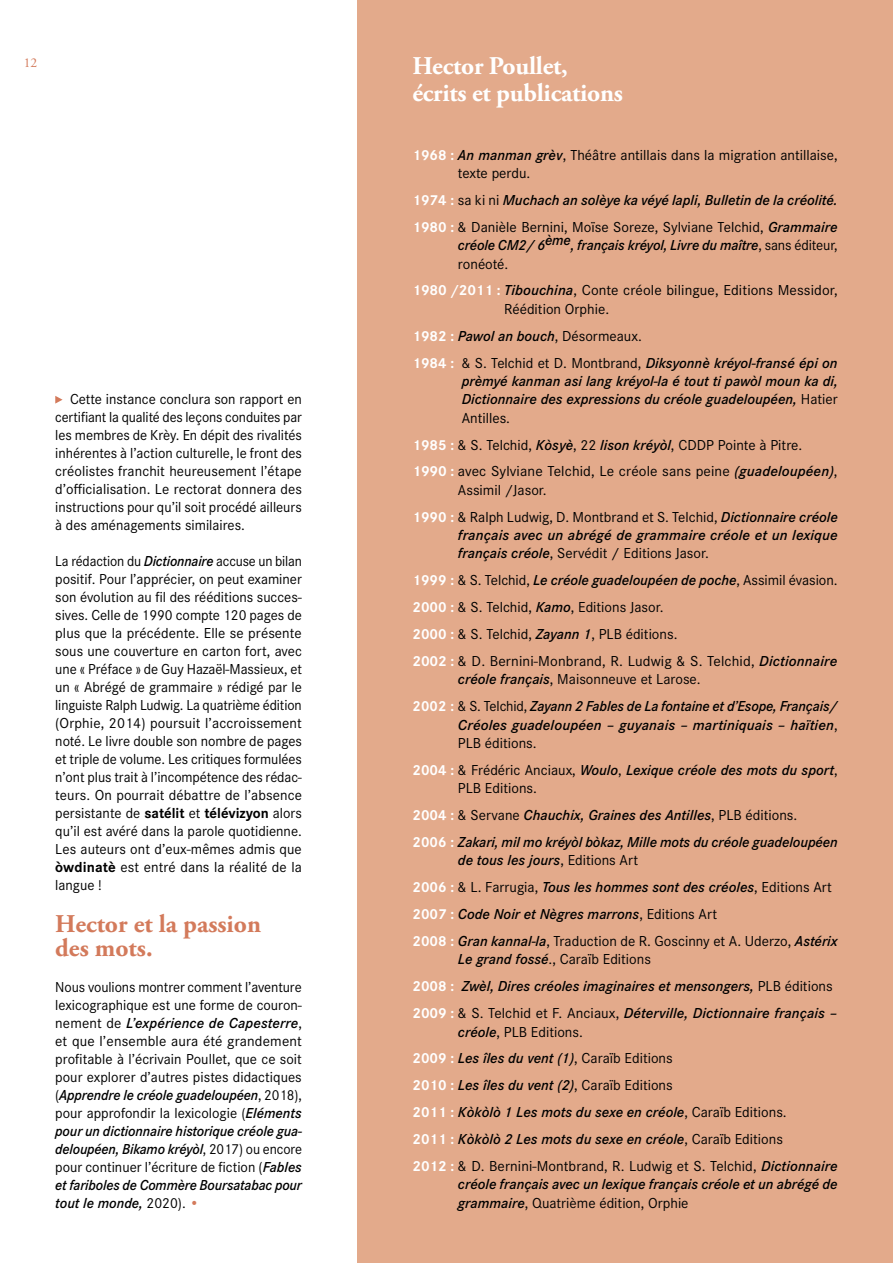
<style>
.page{position:relative;width:893px;height:1263px;background:#fff}
.page>*{position:absolute;margin:0;border:0;box-sizing:border-box;transform-origin:0 0}
.t1{font:700 25.5px/27px "Adobe Garamond Pro";letter-spacing:-.01em;color:#fff}
.t2{font:700 25.5px/24px "Adobe Garamond Pro";color:#d37a5b}
.t3{font:15px/18px "Corporate S";color:#000}
.t4{font:italic 600 15px/26.8px "Corporate S";color:#000}
.t5{font:15px/18px "Corporate S";color:#000;text-align:justify;scale:.95 1}
.t6{font:13.5px "Adobe Garamond Pro";color:#d37a5b}
.s1{font-weight:600;font-style:italic}
.s2{font-weight:700}
.s3{color:#d37a5b}
.s4{font-weight:700;color:#fff}
.s5{font-weight:700;font-style:normal;color:#fff}
.s6{font-weight:400;font-style:normal}
</style>
<div class="page">
<div style="left:357px;top:0;width:536px;height:1263px;background:#e3aa8b"></div>
<svg style="left:55px;top:396px;width:8px;height:8px"></svg>
<p class="t6" style="left:24px;top:54px;width:15px">12</p>
<h1 class="t1" style="left:412px;top:53px;width:212px">Hector Poullet, écrits et publications</h1>
<p class="t3" style="left:55px;top:389px;width:248px;text-align:justify;text-indent:15px">Cette instance conclura son rapport en certifiant la qualité des leçons conduites par les membres de Krèy. En dépit des rivalités inhérentes à l’action culturelle, le front des créolistes franchit heureusement l’étape d’officialisation. Le rectorat donnera des instructions pour qu’il soit procédé ailleurs à des aménagements similaires.</p>
<p class="t5" style="left:55px;top:551px;width:261px">La rédaction du <span class="s1">Dictionnaire</span> accuse un bilan positif. Pour l’apprécier, on peut examiner son évolution au fil des rééditions succes&shy;sives. Celle de 1990 compte 120 pages de plus que la précédente. Elle se présente sous une couverture en carton fort, avec une « Préface » de Guy Hazaël-Massieux, et un « Abrégé de grammaire » rédigé par le linguiste Ralph Ludwig. La quatrième édition (Orphie, 2014) poursuit l’accroissement noté. Le livre double son nombre de pages et triple de volume. Les critiques formulées n’ont plus trait à l’incompétence des rédac&shy;teurs. On pourrait débattre de l’absence persistante de <span class="s2">satélit</span> et <span class="s2">télévizyon</span> alors qu’il est avéré dans la parole quotidienne.<br>Les auteurs ont d’eux-mêmes admis que <span class="s2">òwdinatè</span> est entré dans la réalité de la langue !</p>
<h1 class="t2" style="left:55px;top:912px;width:207px">Hector et la passion des mots.</h1>
<p class="t3" style="left:55px;top:977px;width:248px;text-align:justify">Nous voulions montrer comment l’aventure lexicographique est une forme de couron&shy;nement de <span class="s1">L’expérience de Capesterre</span>, et que l’ensemble aura été grandement profitable à l’écrivain Poullet, que ce soit pour explorer d’autres pistes didactiques (<span class="s1">Apprendre le créole guadeloupéen</span>, 2018), pour approfondir la lexicologie (<span class="s1">Eléments pour un dictionnaire historique créole gua&shy;deloupéen, Bikamo kréyòl</span>, 2017) ou encore pour continuer l’écriture de fiction (<span class="s1">Fables et fariboles de Commère Boursatabac pour tout le monde,</span> 2020). <span class="s3">•</span></p>
<p class="t3" style="left:458px;top:145px;width:381px;text-indent:-45px"><span class="s4">1968 :</span> <span class="s1">An manman grèv</span>, Théâtre antillais dans la migration antillaise, texte perdu.</p>
<p class="t4" style="left:412px;top:186px;width:427px"><span class="s5">1974 :</span> <span class="s6">sa ki ni</span> Muchach an solèye ka véyé lapli, Bulletin de la créolité.<br><span class="s5">1980 :</span> <span class="s6">&amp; Danièle Bernini, Moïse Soreze, Sylviane Telchid,</span> Grammaire</p>
<p class="t4" style="left:458px;top:236px;width:381px;line-height:18.5px">créole CM2/ 6ème, français kréyol, Livre du maître<span class="s6">, sans éditeur, ronéoté.</span></p>
<p class="t3" style="left:504px;top:281px;width:335px;text-indent:-92px"><span class="s4">1980 /2011 :</span> <span class="s1">Tibouchina</span>, Conte créole bilingue, Editions Messidor,<br>Réédition Orphie.</p>
<p class="t4" style="left:412px;top:322px;width:427px"><span class="s5">1982 :</span> Pawol an bouch<span class="s6">, Désormeaux.<br></span><span class="s5">1984 :</span> <span class="s6">&amp; S. Telchid et D. Montbrand,</span> Diksyonnè kréyol-fransé épi on</p>
<p class="t4" style="left:462px;top:371px;width:378px;line-height:18.3px;text-align:justify">prèmyé kanman asi lang kréyol-la é tout ti pawòl moun ka di, Dictionnaire des expressions du créole guadeloupéen, <span class="s6">Hatier Antilles.</span></p>
<p class="t3" style="left:412px;top:431px;width:427px;line-height:26.8px"><span class="s4">1985 :</span> &amp; S. Telchid, <span class="s1">Kòsyè</span>, 22 <span class="s1">lison kréyòl</span>, CDDP Pointe à Pitre.<br><span class="s4">1990 :</span> avec Sylviane Telchid, Le créole sans peine <span class="s1">(guadeloupéen)</span>,</p>
<p class="t3" style="left:412px;top:476px;width:427px;line-height:26.8px;text-indent:45px">Assimil /Jasor.<br><span class="s4">1990 :</span> &amp; Ralph Ludwig, D. Montbrand et S. Telchid, <span class="s1">Dictionnaire créole</span></p>
<p class="t4" style="left:458px;top:526px;width:381px;line-height:18.3px">français avec un abrégé de grammaire créole et un lexique français créole<span class="s6">, Servédit / Editions Jasor.</span></p>
<p class="t3" style="left:412px;top:566px;width:427px;line-height:26.8px"><span class="s4">1999 :</span> &amp; S. Telchid, <span class="s1">Le créole guadeloupéen de poche</span>, Assimil évasion.<br><span class="s4">2000 :</span> &amp; S. Telchid, <span class="s1">Kamo</span>, Editions Jasor.<br><span class="s4">2000 :</span> &amp; S. Telchid, <span class="s1">Zayann 1</span>, PLB éditions.<br><span class="s4">2002 :</span> &amp; D. Bernini-Monbrand, R. Ludwig &amp; S. Telchid, <span class="s1">Dictionnaire</span></p>
<p class="t4" style="left:412px;top:666px;width:427px;text-indent:45px">créole français<span class="s6">, Maisonneuve et Larose.<br></span><span class="s5">2002 :</span> <span class="s6">&amp; S. Telchid,</span> Zayann 2 Fables de La fontaine et d’Esope, Français/</p>
<p class="t4" style="left:458px;top:715px;width:381px;line-height:18.3px">Créoles guadeloupéen – guyanais – martiniquais – haïtien<span class="s6">,<br>PLB éditions.</span></p>
<p class="t4" style="left:458px;top:760px;width:381px;line-height:18.3px;text-indent:-45px"><span class="s5">2004 :</span> <span class="s6">&amp; Frédéric Anciaux,</span> Woulo<span class="s6">,</span> Lexique créole des mots du sport<span class="s6">,<br>PLB Editions.</span></p>
<p class="t4" style="left:412px;top:801px;width:427px"><span class="s5">2004 :</span> <span class="s6">&amp; Servane</span> Chauchix, Graines des Antilles<span class="s6">, PLB éditions.<br></span><span class="s5">2006 :</span> Zakari, mil mo kréyòl bòkaz, Mille mots du créole guadeloupéen</p>
<p class="t4" style="left:412px;top:847px;width:427px;text-indent:45px">de tous les jours<span class="s6">, Editions Art<br></span><span class="s5">2006 :</span> <span class="s6">&amp; L. Farrugia,</span> Tous les hommes sont des créoles<span class="s6">, Editions Art </span><span class="s5">2007 :</span> Code Noir et Nègres marrons<span class="s6">, Editions Art<br></span><span class="s5">2008 :</span> Gran kannal-la<span class="s6">, Traduction de R. Goscinny et A. Uderzo,</span> Astérix</p>
<p class="t4" style="left:412px;top:946px;width:427px;text-indent:45px">Le grand fossé<span class="s6">., Caraïb Editions<br></span><span class="s5">2008 :</span> Zwèl, Dires créoles imaginaires et mensongers, <span class="s6">PLB éditions<br></span><span class="s5">2009 :</span> <span class="s6">&amp; S. Telchid et F. Anciaux,</span> Déterville, Dictionnaire français –</p>
<p class="t3" style="left:412px;top:1017px;width:427px;line-height:26.8px;text-indent:45px"><span class="s1">créole</span>, PLB Editions.<br><span class="s4">2009 :</span> <span class="s1">Les îles du vent (1)</span>, Caraïb Editions<br><span class="s4">2010 :</span> <span class="s1">Les îles du vent (2)</span>, Caraïb Editions<br><span class="s4">2011 :</span> <span class="s1">Kòkòlò 1 Les mots du sexe en créole</span>, Caraïb Editions.<br><span class="s4">2011 :</span> <span class="s1">Kòkòlò 2 Les mots du sexe en créole</span>, Caraïb Editions<br><span class="s4">2012 :</span> &amp; D. Bernini-Montbrand, R. Ludwig et S. Telchid, <span class="s1">Dictionnaire</span></p>
<p class="t4" style="left:458px;top:1175px;width:381px;line-height:18.3px">créole français avec un lexique français créole et un abrégé de grammaire<span class="s6">, Quatrième édition, Orphie</span></p>
</div>
